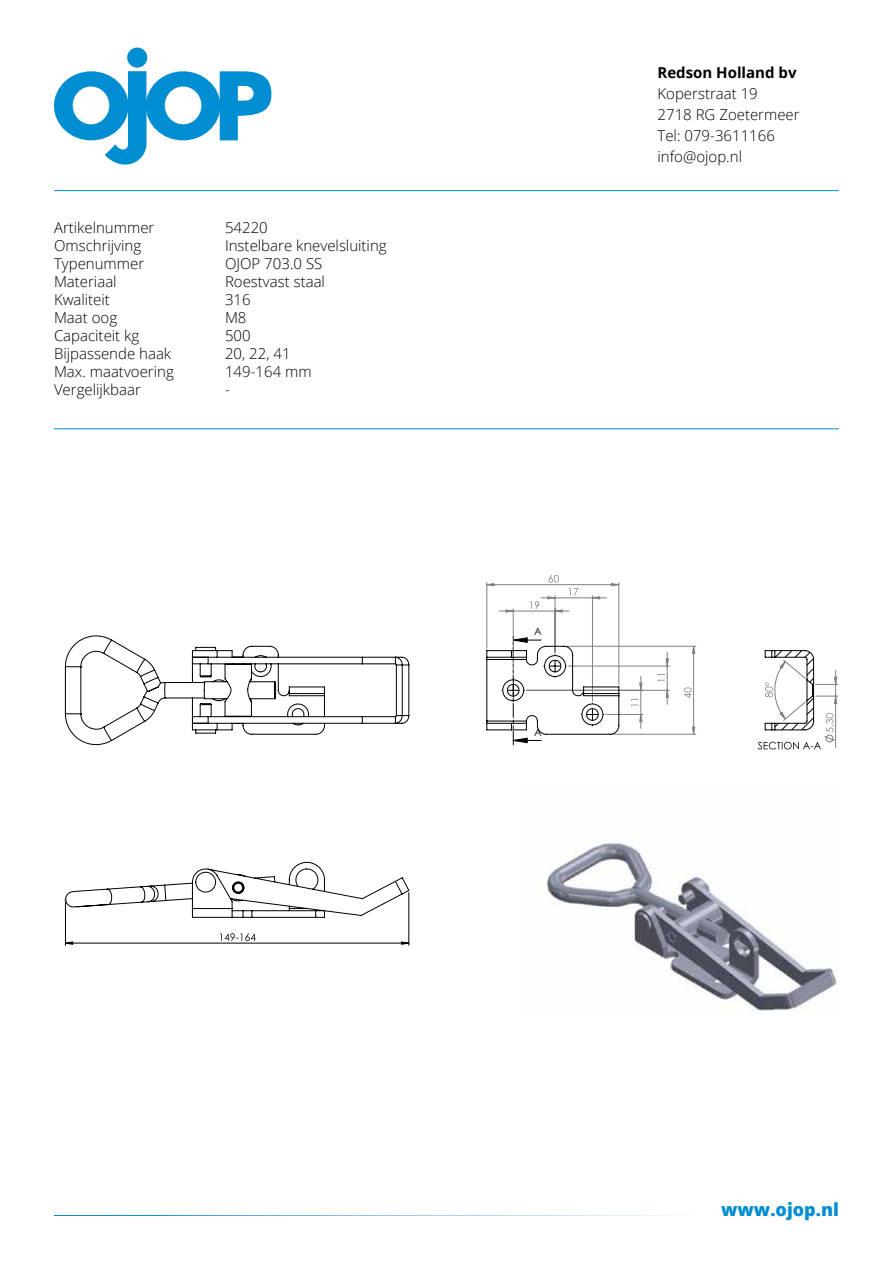
<style>
.page{position:relative;width:893px;height:1263px;background:#fff}
.page>*{position:absolute;margin:0;border:0;box-sizing:border-box;transform-origin:0 0}
.t1{font:800 18px "Open Sans";color:#008dd1}
.t2{font:300 15px/21px "Open Sans";color:#000}
.t3{font:700 15px "Open Sans";color:#000}
.t4{font:10.2px "Century Gothic";color:#000}
</style>
<div class="page">
<hr style="left:54px;top:190px;width:785px;height:1px;background:#008dd1">
<div style="left:127px;top:48px;width:20px;height:20px;background:#008dd1;border-radius:50%"></div>
<svg style="left:54px;top:71px;width:217px;height:94px"></svg>
<hr style="left:54px;top:428px;width:785px;height:1px;background:#008dd1">
<img style="left:547px;top:841px;width:290px;height:171px">
<hr style="left:54px;top:1158px;width:785px;height:1px;background:#c0c0c0">
<hr style="left:54px;top:564px;width:785px;height:1px;background:#c0c0c0">
<hr style="left:892px;top:564px;width:1px;height:455px;background:#c0c0c0">
<hr style="left:54px;top:1169px;width:785px;height:1px;background:#c0c0c0">
<hr style="left:54px;top:564px;width:1px;height:455px;background:#c0c0c0">
<hr style="left:65px;top:902px;width:1px;height:43px;background:#000">
<hr style="left:409px;top:893px;width:1px;height:52px;background:#000">
<hr style="left:619px;top:582px;width:1px;height:103px;background:#808080">
<hr style="left:487px;top:582px;width:1px;height:66px;background:#808080">
<hr style="left:513px;top:609px;width:1px;height:68px;background:#808080">
<hr style="left:555px;top:596px;width:1px;height:56px;background:#808080">
<hr style="left:592px;top:596px;width:1px;height:105px;background:#808080">
<hr style="left:612px;top:734px;width:84px;height:1px;background:#808080">
<hr style="left:566px;top:646px;width:130px;height:1px;background:#808080">
<hr style="left:606px;top:714px;width:37px;height:1px;background:#808080">
<hr style="left:569px;top:666px;width:100px;height:1px;background:#808080">
<hr style="left:527px;top:690px;width:142px;height:1px;background:#808080">
<svg style="left:66px;top:933px;width:343px;height:12px"></svg>
<svg style="left:486px;top:575px;width:133px;height:38px"></svg>
<svg style="left:684px;top:646px;width:11px;height:89px"></svg>
<svg style="left:631px;top:652px;width:38px;height:76px"></svg>
<svg style="left:65px;top:635px;width:344px;height:110px"></svg>
<svg style="left:64px;top:862px;width:346px;height:56px"></svg>
<svg style="left:486px;top:636px;width:133px;height:109px"></svg>
<svg style="left:758px;top:650px;width:80px;height:99px"></svg>
<p class="t2" style="left:54px;top:216px;width:102px">Artikelnummer</p>
<p class="t2" style="left:225px;top:216px;width:44px">54220</p>
<p class="t2" style="left:54px;top:234px;width:89px">Omschrijving</p>
<p class="t2" style="left:225px;top:234px;width:163px">Instelbare knevelsluiting</p>
<p class="t2" style="left:54px;top:252px;width:92px">Typenummer</p>
<p class="t2" style="left:225px;top:252px;width:99px">OJOP 703.0 SS</p>
<p class="t2" style="left:54px;top:270px;width:64px">Materiaal</p>
<p class="t2" style="left:225px;top:270px;width:102px">Roestvast staal</p>
<p class="t2" style="left:54px;top:288px;width:57px">Kwaliteit</p>
<p class="t2" style="left:225px;top:288px;width:27px">316</p>
<p class="t2" style="left:54px;top:306px;width:65px">Maat oog</p>
<p class="t2" style="left:225px;top:306px;width:23px">M8</p>
<p class="t2" style="left:54px;top:324px;width:87px">Capaciteit kg</p>
<p class="t2" style="left:225px;top:324px;width:27px">500</p>
<p class="t2" style="left:54px;top:342px;width:119px">Bijpassende haak</p>
<p class="t2" style="left:225px;top:342px;width:67px">20, 22, 41</p>
<p class="t2" style="left:54px;top:360px;width:121px">Max. maatvoering</p>
<p class="t2" style="left:225px;top:360px;width:88px">149-164 mm</p>
<p class="t2" style="left:54px;top:378px;width:88px">Vergelijkbaar</p>
<p class="t2" style="left:225px;top:378px;width:6px">-</p>
<p class="t3" style="left:657px;top:62px;width:141px">Redson Holland bv</p>
<p class="t2" style="left:657px;top:83px;width:144px">Koperstraat 19<br>2718 RG Zoetermeer<br>Tel: 079-3611166 info@ojop.nl</p>
<p class="t4" style="left:534px;top:625px;width:9px">A</p>
<p class="t4" style="left:534px;top:725px;width:9px">A</p>
<p class="t1" style="left:721px;top:1195px;width:119px">www.ojop.nl</p>
</div>
